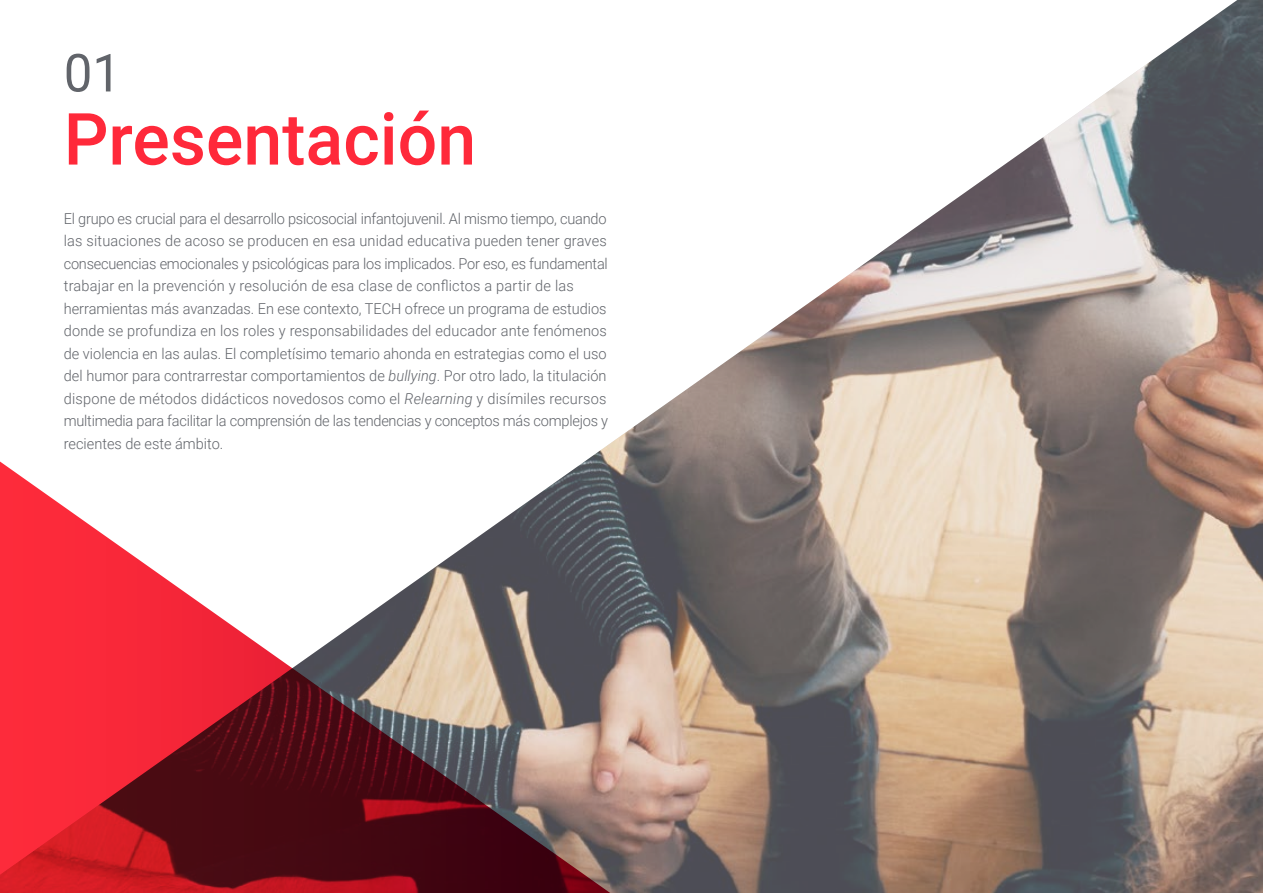
<style>
.page{position:relative;width:1263px;height:893px;background:#fff}
.page>*{position:absolute;margin:0;border:0;box-sizing:border-box;transform-origin:0 0}
.t1{font:500 72px "Roboto";color:#ff293a}
.t2{font:52.5px "Roboto";color:#61646a}
.t3{font:300 15px/22.5px "Roboto";color:#61646a}
.s1{font-style:italic}
</style>
<div class="page">
<img style="left:607px;top:0;width:656px;height:893px">
<svg style="left:0;top:446px;width:640px;height:447px"></svg>
<h2 class="t2" style="left:64px;top:36px;width:59px">01</h2>
<h1 class="t1" style="left:64px;top:89px;width:414px">Presentación</h1>
<p class="t3" style="left:64px;top:207px;width:546px">El grupo es crucial para el desarrollo psicosocial infantojuvenil. Al mismo tiempo, cuando las situaciones de acoso se producen en esa unidad educativa pueden tener graves consecuencias emocionales y psicológicas para los implicados. Por eso, es fundamental trabajar en la prevención y resolución de esa clase de conflictos a partir de las herramientas más avanzadas. En ese contexto, TECH ofrece un programa de estudios donde se profundiza en los roles y responsabilidades del educador ante fenómenos de violencia en las aulas. El completísimo temario ahonda en estrategias como el uso del humor para contrarrestar comportamientos de <span class="s1">bullying</span>. Por otro lado, la titulación dispone de métodos didácticos novedosos como el <span class="s1">Relearning</span> y disímiles recursos multimedia para facilitar la comprensión de las tendencias y conceptos más complejos y recientes de este ámbito.</p>
</div>
